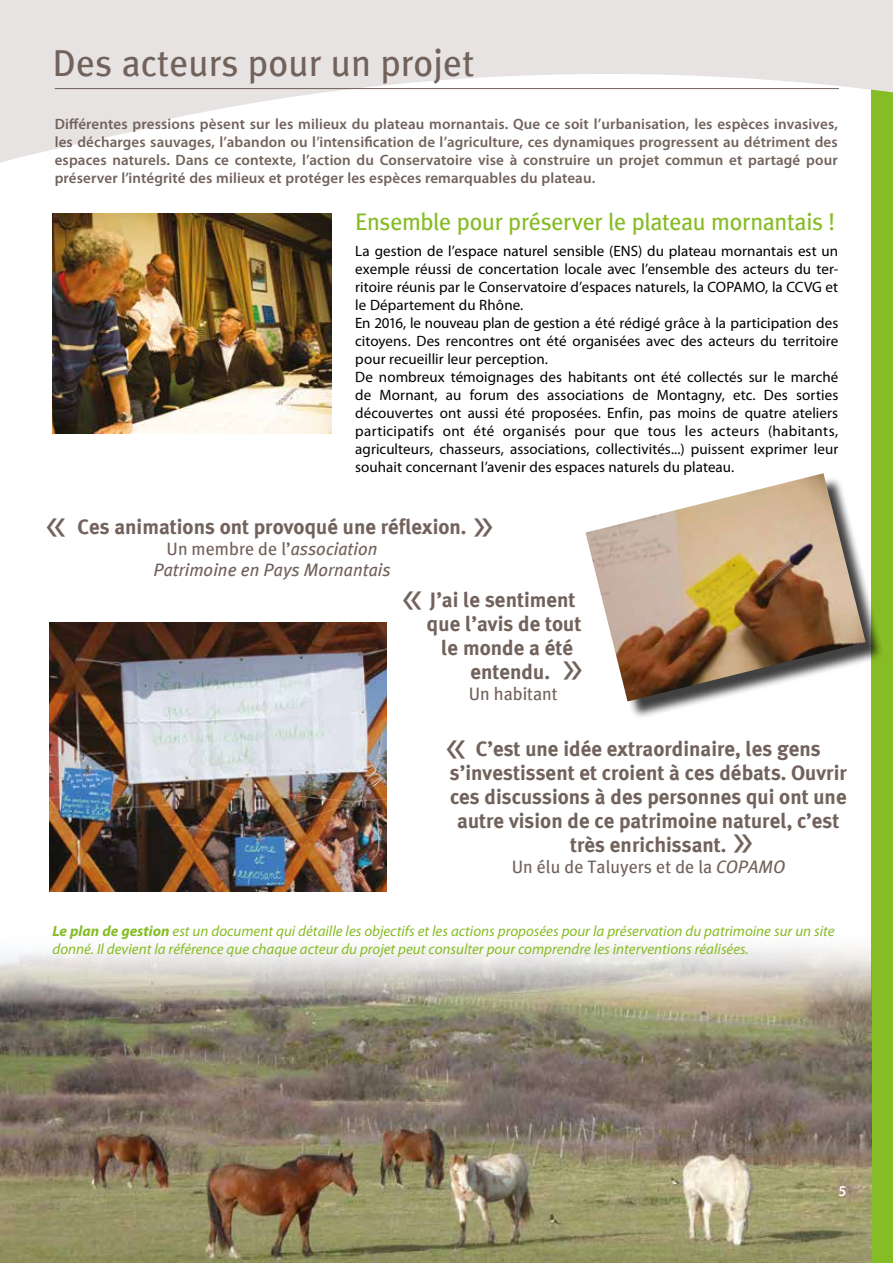
<style>
.page{position:relative;width:893px;height:1263px;background:#fff}
.page>*{position:absolute;margin:0;border:0;box-sizing:border-box;transform-origin:0 0}
.t1{font:49.5px "Myriad Pro";color:#72625c}
.t2{font:37.5px "Meta Plus";color:#72625c}
.t3{font:24px "Meta Plus";letter-spacing:-.015em;color:#86bc25}
.t4{font:700 21px/24px "Meta Plus";color:#72625c;text-align:center}
.t5{font:italic 18px/21px "Meta Plus";color:#72625c;text-align:center}
.t6{font:18px "Meta Plus";color:#72625c}
.t7{font:15px/18px "Myriad Pro";letter-spacing:.005em;color:#000}
.t8{font:600 15px/18px "Myriad Pro";letter-spacing:.01em;color:#72625c;text-align:justify}
.t9{font:italic 15px/18px "Myriad Pro";color:#86bc25}
.t10{font:600 15px "Myriad Pro";color:#fff}
.s1{font-style:normal}
.s2{font-style:italic}
.s3{font-weight:700}
</style>
<div class="page">
<div style="left:872px;top:0;width:21px;height:1263px;background:#86bc25"></div>
<svg style="left:167px;top:0;width:726px;height:169px;fill:#e7e3e2"></svg>
<svg style="left:0;top:0;width:167px;height:434px;fill:#e7e3e2"></svg>
<img style="left:0;top:928px;width:872px;height:335px">
<hr style="left:55px;top:88px;width:784px;height:1px;background:#72625c">
<img style="left:53px;top:213px;width:279px;height:221px">
<div style="left:588px;top:476px;width:296px;height:243px;background:#000;opacity:.75"></div>
<img style="left:585px;top:473px;width:281px;height:228px">
<img style="left:49px;top:623px;width:338px;height:269px">
<h2 class="t2" style="left:53px;top:41px;width:423px">Des acteurs pour un projet</h2>
<p class="t8" style="left:55px;top:115px;width:785px">Différentes pressions pèsent sur les milieux du plateau mornantais. Que ce soit l’urbanisation, les espèces invasives, les décharges sauvages, l’abandon ou l’intensification de l’agriculture, ces dynamiques progressent au détriment des espaces naturels. Dans ce contexte, l’action du Conservatoire vise à construire un projet commun et partagé pour préserver l’intégrité des milieux et protéger les espèces remarquables du plateau.</p>
<h3 class="t3" style="left:355px;top:208px;width:481px">Ensemble pour préserver le plateau mornantais !</h3>
<p class="t7" style="left:355px;top:243px;width:485px">La gestion de l’espace naturel sensible (ENS) du plateau mornantais est un exemple réussi de concertation locale avec l’ensemble des acteurs du ter&shy;ritoire réunis par le Conservatoire d’espaces naturels, la COPAMO, la CCVG et le Département du Rhône.<br>En 2016, le nouveau plan de gestion a été rédigé grâce à la participation des citoyens. Des rencontres ont été organisées avec des acteurs du territoire pour recueillir leur perception.<br>De nombreux témoignages des habitants ont été collectés sur le marché de Mornant, au forum des associations de Montagny, etc. Des sorties découvertes ont aussi été proposées. Enfin, pas moins de quatre ateliers participatifs ont été organisés pour que tous les acteurs (habitants, agriculteurs, chasseurs, associations, collectivités...) puissent exprimer leur souhait concernant l’avenir des espaces naturels du plateau.</p>
<h1 class="t1" style="left:45px;top:496px;width:22px">«</h1>
<h3 class="t4" style="left:78px;top:515px;width:390px">Ces animations ont provoqué une réflexion.</h3>
<p class="t5" style="left:153px;top:538px;width:239px"><span class="s1">Un membre de l’</span>association<br>Patrimoine en Pays Mornantais</p>
<h1 class="t1" style="left:473px;top:496px;width:22px">»</h1>
<h1 class="t1" style="left:402px;top:569px;width:22px">«</h1>
<h3 class="t4" style="left:427px;top:587px;width:156px">J’ai le sentiment que l’avis de tout le monde a été entendu.</h3>
<p class="t6" style="left:469px;top:683px;width:90px">Un habitant</p>
<h1 class="t1" style="left:563px;top:639px;width:22px">»</h1>
<h3 class="t4" style="left:450px;top:737px;width:398px">C’est une idée extraordinaire, les gens s’investissent et croient à ces débats. Ouvrir ces discussions à des personnes qui ont une autre vision de ce patrimoine naturel, c’est très enrichissant.</h3>
<p class="t6" style="left:512px;top:856px;width:275px">Un élu de Taluyers et de la <span class="s2">COPAMO</span></p>
<h1 class="t1" style="left:446px;top:718px;width:22px">«</h1>
<h1 class="t1" style="left:733px;top:813px;width:22px">»</h1>
<p class="t9" style="left:53px;top:922px;width:784px"><span class="s3">Le plan de gestion</span> est un document qui détaille les objectifs et les actions proposées pour la préservation du patrimoine sur un site donné. Il devient la référence que chaque acteur du projet peut consulter pour comprendre les interventions réalisées.</p>
<p class="t10" style="left:838px;top:1183px;width:10px">5</p>
</div>
